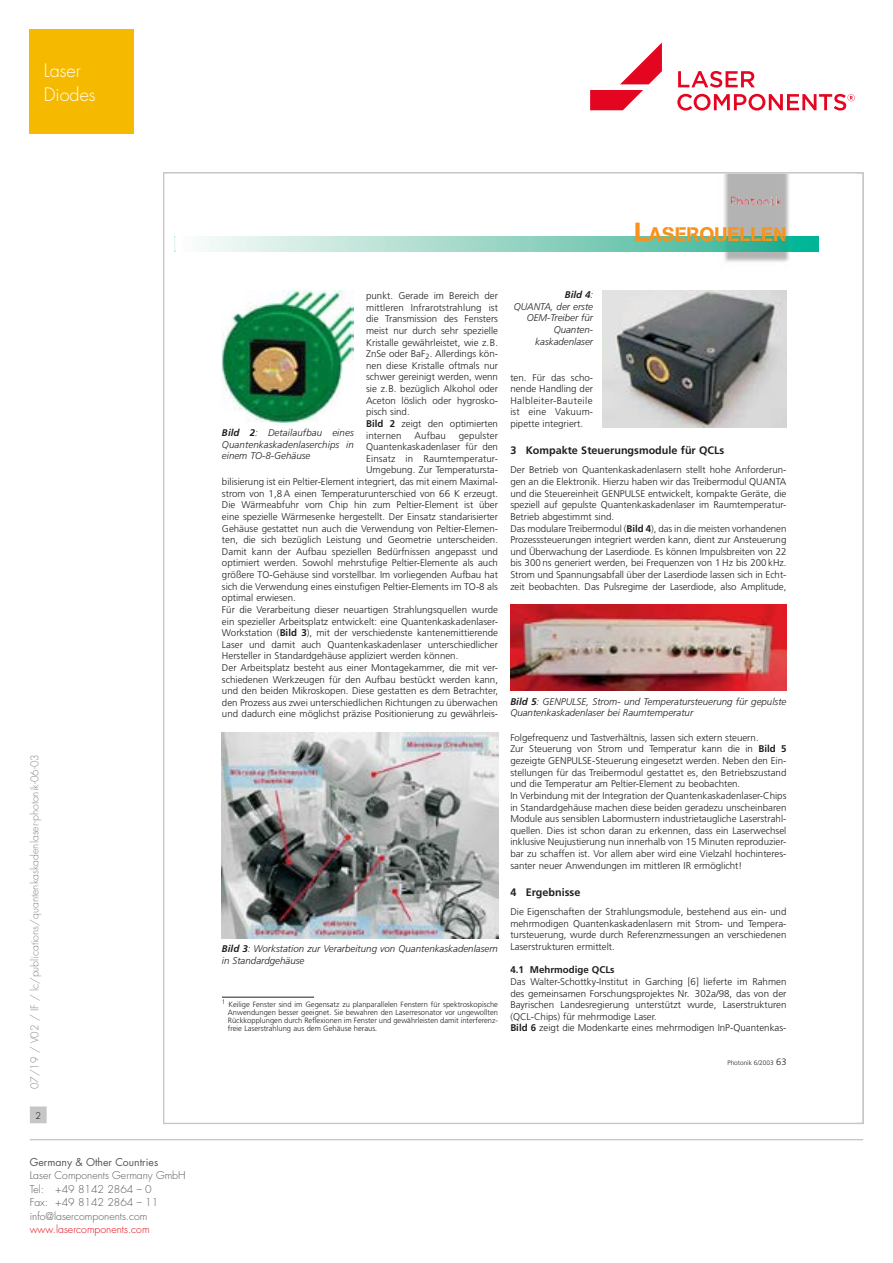
<style>
.page{position:relative;width:893px;height:1263px;background:#fff}
.page>*{position:absolute;margin:0;border:0;box-sizing:border-box;transform-origin:0 0}
.t1{font:19.5px "AG Book Stencil";color:#f7931d}
.t2{font:300 18px/24px "Futura Std";color:#fff}
.t3{font:700 10.8px "Frutiger";color:#231f20}
.t4{font:300 10.5px/13.5px "Futura Std";color:#575756}
.t5{font:300 10.5px "Futura Std";color:#878787}
.t6{font:300 10.5px "Futura Std";color:#e30613}
.t7{font:10.5px "Futura Std";color:#575756}
.t8{font:300 9.75px/11.6px "Frutiger";color:#231f20}
.t9{font:italic 300 9.75px/11.6px "Frutiger";color:#231f20}
.t10{font:700 9.75px "Frutiger";color:#231f20}
.t11{font:300 9px "Futura Std";color:#000}
.t12{font:300 7.65px/8.1px "Frutiger";color:#231f20;text-align:justify}
.t13{font:300 6.45px "Frutiger";color:#231f20}
.s1{font-size:25.95px}
.s2{font-weight:700}
.s3{font-size:9.15px}
</style>
<div class="page">
<hr style="left:30px;top:1139px;width:833px;height:1px;background:#c6c6c6">
<div style="left:31px;top:1107px;width:15px;height:16px;background:#c6c6c6"></div>
<div style="left:30px;top:1106px;width:17px;height:17px;border:1px solid #c6c6c6"></div>
<svg style="left:677px;top:71px;width:178px;height:40px"></svg>
<svg style="left:590px;top:43px;width:72px;height:67px"></svg>
<img style="left:719px;top:174px;width:75px;height:88px">
<img style="left:731px;top:197px;width:50px;height:9px">
<svg style="left:174px;top:236px;width:644px;height:15px;background:#a1dacb"></svg>
<img style="left:719px;top:236px;width:75px;height:15px">
<img style="left:222px;top:290px;width:132px;height:132px">
<hr style="left:222px;top:997px;width:92px;height:1px;background:#231f20">
<img style="left:222px;top:732px;width:276px;height:206px">
<img style="left:602px;top:290px;width:184px;height:138px">
<img style="left:510px;top:605px;width:276px;height:86px">
<div style="left:30px;top:30px;width:104px;height:104px;background:#f5ba00"></div>
<h2 class="t2" style="left:44px;top:59px;width:53px">Laser<br>Diodes</h2>
<p class="t5" style="left:28px;top:1089px;width:336px;rotate:-90deg">07/19 / V02 / IF / lc/publications/quantenkaskadenlaser-photonik-06-03</p>
<p class="t11" style="left:35px;top:1110px;width:7px">2</p>
<p class="t7" style="left:30px;top:1155px;width:130px">Germany &amp; Other Countries</p>
<p class="t4" style="left:30px;top:1169px;width:157px">Laser Components Germany GmbH<br>Tel: +49 8142 2864 – 0<br>Fax: +49 8142 2864 – 11 info@lasercomponents.com</p>
<p class="t6" style="left:30px;top:1223px;width:121px">www.lasercomponents.com</p>
<h1 class="t1" style="left:634px;top:223px;width:154px"><span class="s1">L</span>ASERQUELLEN</h1>
<p class="t8" style="left:366px;top:290px;width:133px">punkt. Gerade im Bereich der mittleren Infrarotstrahlung ist die Transmission des Fensters meist nur durch sehr spezielle<br>Kristalle gewährleistet, wie z.B.<br>ZnSe oder BaF<sub>2</sub>. Allerdings kön&shy;nen diese Kristalle oftmals nur schwer gereinigt werden, wenn sie z.B. bezüglich Alkohol oder<br>Aceton löslich oder hygrosko&shy;pisch sind.<br><span class="s2">Bild 2</span> zeigt den optimierten internen</p>
<p class="t9" style="left:222px;top:427px;width:133px;text-align:justify"><span class="s2">Bild 2</span>: Detailaufbau eines Quantenkaskadenlaserchips in einem TO-8-Gehäuse</p>
<p class="t8" style="left:415px;top:430px;width:33px">Aufbau</p>
<p class="t8" style="left:459px;top:430px;width:41px">gepulster</p>
<p class="t8" style="left:366px;top:441px;width:133px">Quantenkaskadenlaser für den</p>
<p class="t8" style="left:366px;top:453px;width:133px">Einsatz in Raumtemperatur-</p>
<p class="t8" style="left:366px;top:464px;width:133px">Umgebung. Zur Temperatursta-</p>
<p class="t8" style="left:222px;top:476px;width:278px">bilisierung ist ein Peltier-Element integriert, das mit einem Maximal-</p>
<p class="t8" style="left:222px;top:488px;width:278px">strom von 1,8 A einen Temperaturunterschied von 66 K erzeugt.</p>
<p class="t8" style="left:222px;top:499px;width:278px">Die Wärmeabfuhr vom Chip hin zum Peltier-Element ist über</p>
<p class="t8" style="left:222px;top:511px;width:278px">eine spezielle Wärmesenke hergestellt. Der Einsatz standarisierter</p>
<p class="t8" style="left:222px;top:522px;width:278px">Gehäuse gestattet nun auch die Verwendung von Peltier-Elemen-</p>
<p class="t8" style="left:222px;top:534px;width:278px">ten, die sich bezüglich Leistung und Geometrie unterscheiden.</p>
<p class="t8" style="left:222px;top:546px;width:278px">Damit kann der Aufbau speziellen Bedürfnissen angepasst und</p>
<p class="t8" style="left:222px;top:557px;width:278px">optimiert werden. Sowohl mehrstufige Peltier-Elemente als auch</p>
<p class="t8" style="left:222px;top:569px;width:278px">größere TO-Gehäuse sind vorstellbar. Im vorliegenden Aufbau hat</p>
<p class="t8" style="left:222px;top:581px;width:278px">sich die Verwendung eines einstufigen Peltier-Elements im TO-8 als</p>
<p class="t8" style="left:222px;top:592px;width:75px">optimal erwiesen.</p>
<p class="t8" style="left:222px;top:604px;width:278px">Für die Verarbeitung dieser neuartigen Strahlungsquellen wurde</p>
<p class="t8" style="left:222px;top:615px;width:278px">ein spezieller Arbeitsplatz entwickelt: eine Quantenkaskadenlaser-</p>
<p class="t8" style="left:222px;top:627px;width:278px">Workstation (<span class="s2">Bild 3</span>), mit der verschiedenste kantenemittierende</p>
<p class="t8" style="left:222px;top:639px;width:278px">Laser und damit auch Quantenkaskadenlaser unterschiedlicher</p>
<p class="t8" style="left:222px;top:650px;width:238px">Hersteller in Standardgehäuse appliziert werden können.</p>
<p class="t8" style="left:222px;top:662px;width:278px">Der Arbeitsplatz besteht aus einer Montagekammer, die mit ver-</p>
<p class="t8" style="left:222px;top:674px;width:278px">schiedenen Werkzeugen für den Aufbau bestückt werden kann,</p>
<p class="t8" style="left:222px;top:685px;width:278px">und den beiden Mikroskopen. Diese gestatten es dem Betrachter,</p>
<p class="t8" style="left:222px;top:697px;width:278px">den Prozess aus zwei unterschiedlichen Richtungen zu überwachen</p>
<p class="t8" style="left:222px;top:708px;width:278px">und dadurch eine möglichst präzise Positionierung zu gewährleis-</p>
<p class="t9" style="left:222px;top:943px;width:278px"><span class="s2">Bild 3</span>: Workstation zur Verarbeitung von Quantenkaskadenlasern in Standardgehäuse</p>
<p class="t12" style="left:228px;top:1000px;width:272px;text-indent:-6px"><sup>1</sup> Keilige Fenster sind im Gegensatz zu planparallelen Fenstern für spektroskopische Anwendungen besser geeignet. Sie bewahren den Laserresonator vor ungewollten Rückkopplungen durch Reflexionen im Fenster und gewährleisten damit interferenz&shy;freie Laserstrahlung aus dem Gehäuse heraus.</p>
<p class="t9" style="left:514px;top:289px;width:81px;text-align:right"><span class="s2">Bild 4</span>:<br>QUANTA, der erste<br>OEM-Treiber für<br>Quanten&shy;kaskadenlaser</p>
<p class="t8" style="left:510px;top:371px;width:84px;text-align:justify">ten. Für das scho&shy;nende Handling der Halbleiter-Bauteile ist eine Vakuum&shy;pipette integriert.</p>
<p class="t3" style="left:510px;top:444px;width:216px">3 Kompakte Steuerungsmodule für QCLs</p>
<p class="t8" style="left:510px;top:464px;width:278px">Der Betrieb von Quantenkaskadenlasern stellt hohe Anforderun&shy;gen an die Elektronik. Hierzu haben wir das Treibermodul QUANTA und die Steuereinheit GENPULSE entwickelt, kompakte Geräte, die speziell auf gepulste Quantenkaskadenlaser im Raumtemperatur-Betrieb abgestimmt sind.<br>Das modulare Treibermodul (<span class="s2">Bild 4</span>), das in die meisten vorhandenen Prozesssteuerungen integriert werden kann, dient zur Ansteuerung und Überwachung der Laserdiode. Es können Impulsbreiten von 22 bis 300 ns generiert werden, bei Frequenzen von 1 Hz bis 200 kHz.<br>Strom und Spannungsabfall über der Laserdiode lassen sich in Echt&shy;zeit beobachten. Das Pulsregime der Laserdiode, also Amplitude,</p>
<p class="t9" style="left:510px;top:695px;width:278px"><span class="s2">Bild 5</span>: GENPULSE, Strom- und Temperatursteuerung für gepulste<br>Quantenkaskadenlaser bei Raumtemperatur</p>
<p class="t8" style="left:510px;top:732px;width:278px">Folgefrequenz und Tastverhältnis, lassen sich extern steuern.<br>Zur Steuerung von Strom und Temperatur kann die in <span class="s2">Bild 5 </span>gezeigte GENPULSE-Steuerung eingesetzt werden. Neben den Ein&shy;stellungen für das Treibermodul gestattet es, den Betriebszustand und die Temperatur am Peltier-Element zu beobachten.<br>In Verbindung mit der Integration der Quantenkaskadenlaser-Chips in Standardgehäuse machen diese beiden geradezu unscheinbaren Module aus sensiblen Labormustern industrietaugliche Laserstrahl&shy;quellen. Dies ist schon daran zu erkennen, dass ein Laserwechsel inklusive Neujustierung nun innerhalb von 15 Minuten reproduzier&shy;bar zu schaffen ist. Vor allem aber wird eine Vielzahl hochinteres&shy;santer neuer Anwendungen im mittleren IR ermöglicht!</p>
<p class="t3" style="left:510px;top:885px;width:72px">4 Ergebnisse</p>
<p class="t8" style="left:510px;top:906px;width:278px;text-align:justify">Die Eigenschaften der Strahlungsmodule, bestehend aus ein- und mehrmodigen Quantenkaskadenlasern mit Strom- und Tempera&shy;tursteuerung, wurde durch Referenzmessungen an verschiedenen Laserstrukturen ermittelt.</p>
<p class="t10" style="left:510px;top:964px;width:106px">4.1 Mehrmodige QCLs</p>
<p class="t8" style="left:510px;top:976px;width:278px">Das Walter-Schottky-Institut in Garching [6] lieferte im Rahmen des gemeinsamen Forschungsprojektes Nr. 302a/98, das von der Bayrischen Landesregierung unterstützt wurde, Laserstrukturen (QCL-Chips) für mehrmodige Laser.<br><span class="s2">Bild 6</span> zeigt die Modenkarte eines mehrmodigen InP-Quantenkas-</p>
<p class="t13" style="left:727px;top:1059px;width:60px">Photonik 6/2003 <span class="s3">63</span></p>
</div>
